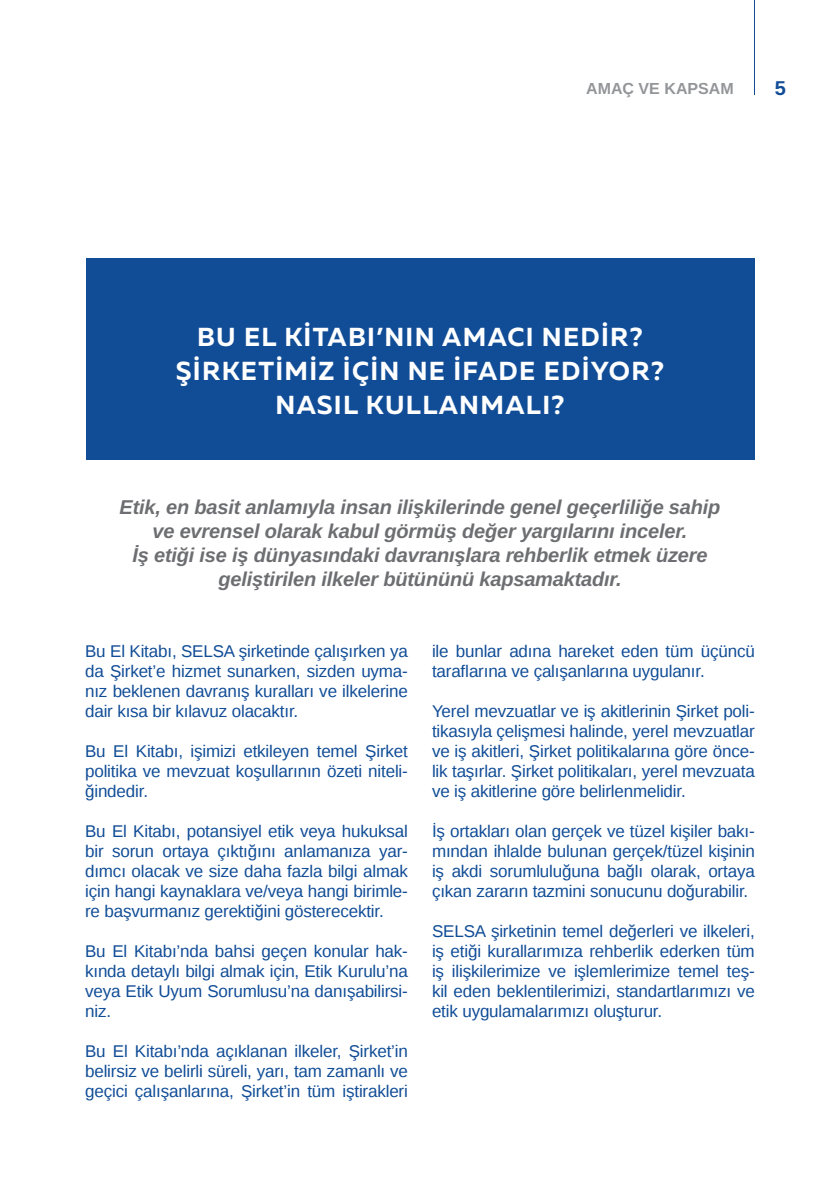
<style>
.page{position:relative;width:840px;height:1191px;background:#fff}
.page>*{position:absolute;margin:0;border:0;box-sizing:border-box;transform-origin:0 0}
.t1{font:700 26px/34px "Muller";letter-spacing:.05em;color:#fff;text-align:center}
.t2{font:italic 700 20px/24px "Liberation Sans";letter-spacing:-.01em;color:#6d6e71;text-align:center}
.t3{font:700 20px "Liberation Sans";color:#114d97}
.t4{font:17px/20px "Liberation Sans";letter-spacing:-.01em;color:#114d97;text-align:justify}
.t5{font:700 16px "Liberation Sans";color:#939598}
</style>
<div class="page">
<hr style="left:753px;top:0;width:1px;height:94px;background:#114d97">
<div style="left:86px;top:258px;width:668px;height:201px;background:#114d97"></div>
<p class="t5" style="left:585px;top:78px;width:149px">AMAÇ VE KAPSAM</p>
<p class="t3" style="left:774px;top:74px;width:13px">5</p>
<h1 class="t1" style="left:176px;top:320px;width:489px">BU EL KİTABI’NIN AMACI NEDİR?<br>ŞİRKETİMİZ İÇİN NE İFADE EDİYOR?<br>NASIL KULLANMALI?</h1>
<p class="t2" style="left:119px;top:494px;width:602px">Etik, en basit anlamıyla insan ilişkilerinde genel geçerliliğe sahip ve evrensel olarak kabul görmüş değer yargılarını inceler.<br>İş etiği ise iş dünyasındaki davranışlara rehberlik etmek üzere geliştirilen ilkeler bütününü kapsamaktadır.</p>
<p class="t4" style="left:85px;top:641px;width:324px">Bu El Kitabı, SELSA şirketinde çalışırken ya da Şirket’e hizmet sunarken, sizden uyma&shy;nız beklenen davranış kuralları ve ilkelerine dair kısa bir kılavuz olacaktır.</p>
<p class="t4" style="left:85px;top:741px;width:324px">Bu El Kitabı, işimizi etkileyen temel Şirket politika ve mevzuat koşullarının özeti niteli&shy;ğindedir.</p>
<p class="t4" style="left:85px;top:821px;width:324px">Bu El Kitabı, potansiyel etik veya hukuksal bir sorun ortaya çıktığını anlamanıza yar&shy;dımcı olacak ve size daha fazla bilgi almak için hangi kaynaklara ve/veya hangi birimle&shy;re başvurmanız gerektiğini gösterecektir.</p>
<p class="t4" style="left:85px;top:941px;width:324px">Bu El Kitabı’nda bahsi geçen konular hak&shy;kında detaylı bilgi almak için, Etik Kurulu’na veya Etik Uyum Sorumlusu’na danışabilirsi&shy;niz.</p>
<p class="t4" style="left:85px;top:1041px;width:324px">Bu El Kitabı’nda açıklanan ilkeler, Şirket’in belirsiz ve belirli süreli, yarı, tam zamanlı ve geçici çalışanlarına, Şirket’in tüm iştirakleri</p>
<p class="t4" style="left:432px;top:641px;width:324px">ile bunlar adına hareket eden tüm üçüncü taraflarına ve çalışanlarına uygulanır.</p>
<p class="t4" style="left:432px;top:701px;width:324px">Yerel mevzuatlar ve iş akitlerinin Şirket poli&shy;tikasıyla çelişmesi halinde, yerel mevzuatlar ve iş akitleri, Şirket politikalarına göre önce&shy;lik taşırlar. Şirket politikaları, yerel mevzuata ve iş akitlerine göre belirlenmelidir.</p>
<p class="t4" style="left:432px;top:821px;width:324px">İş ortakları olan gerçek ve tüzel kişiler bakı&shy;mından ihlalde bulunan gerçek/tüzel kişinin iş akdi sorumluluğuna bağlı olarak, ortaya çıkan zararın tazmini sonucunu doğurabilir.</p>
<p class="t4" style="left:432px;top:921px;width:324px">SELSA şirketinin temel değerleri ve ilkeleri, iş etiği kurallarımıza rehberlik ederken tüm iş ilişkilerimize ve işlemlerimize temel teş&shy;kil eden beklentilerimizi, standartlarımızı ve etik uygulamalarımızı oluşturur.</p>
</div>
